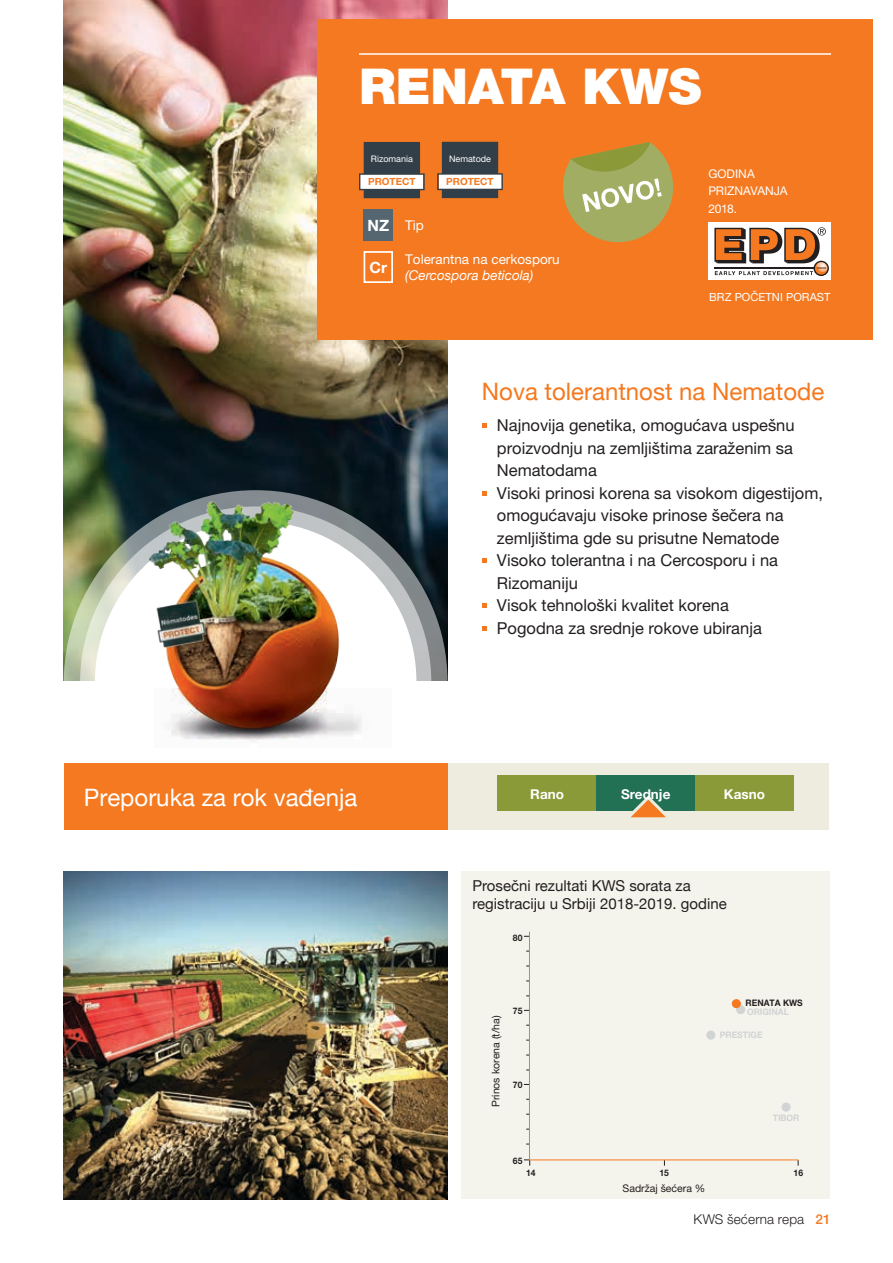
<style>
.page{position:relative;width:893px;height:1263px;background:#fff}
.page>*{position:absolute;margin:0;border:0;box-sizing:border-box;transform-origin:0 0}
.t1{font:900 49.5px "Helvetica Neue LT Std";color:#fff}
.t2{font:24px "Helvetica Neue";color:#f47920}
.t3{font:24px "Helvetica Neue";color:#fff}
.t4{font:16.5px/22.5px "Helvetica Neue LT Pro";color:#231f20}
.t5{font:700 15.6px "Helvetica Neue LT Pro";color:#fff}
.t6{font:15px/18px "Helvetica Neue";color:#231f20}
.t7{font:13.5px "Helvetica Neue LT Pro";color:#fff}
.t8{font:italic 13.5px "Helvetica Neue";color:#fff}
.t9{font:300 13.5px "Helvetica Neue LT Pro";letter-spacing:.01em;color:#231f20}
.t10{font:700 13.5px "Helvetica Neue";color:#fff}
.t11{font:12px/17.2px "Helvetica Neue LT Pro";letter-spacing:-.005em;color:#fff}
.t12{font:11.25px "Helvetica Neue LT Pro";color:#fff}
.t13{font:10.5px "Helvetica Neue LT Pro";color:#231f20}
.t14{font:700 9.9px "Helvetica Neue LT Pro";color:#f47920}
.t15{font:700 9px "Helvetica Neue LT Pro";color:#231f20;scale:.95 1}
.t16{font:700 9px "Helvetica Neue LT Pro";color:#d1d3d4;scale:.95 1}
.t17{font:9px "Helvetica Neue LT Pro";color:#fff}
.s1{font-weight:700;font-size:15.6px}
.s2{font-weight:500;color:#f47920}
</style>
<div class="page">
<img style="left:64px;top:0;width:383px;height:490px">
<svg style="left:64px;top:490px;width:384px;height:191px"></svg>
<svg style="left:80px;top:506px;width:351px;height:175px"></svg>
<svg style="left:95px;top:521px;width:28px;height:160px"></svg>
<div style="left:317px;top:20px;width:556px;height:320px;background:#f47920"></div>
<hr style="left:359px;top:53px;width:472px;height:2px;background:#fff">
<div style="left:709px;top:223px;width:122px;height:57px;background:#fff"></div>
<div style="left:814px;top:261px;width:15px;height:15px;border:1px solid #231f20;border-radius:50%"></div>
<svg style="left:714px;top:227px;width:114px;height:48px"></svg>
<svg style="left:482px;top:423px;width:5px;height:5px"></svg>
<svg style="left:482px;top:491px;width:5px;height:5px"></svg>
<svg style="left:482px;top:558px;width:5px;height:5px"></svg>
<svg style="left:482px;top:603px;width:5px;height:5px"></svg>
<svg style="left:482px;top:626px;width:5px;height:5px"></svg>
<div style="left:364px;top:209px;width:29px;height:32px;background:#556670"></div>
<div style="left:66px;top:763px;width:763px;height:67px;background:#edecde"></div>
<img style="left:64px;top:871px;width:383px;height:328px">
<div style="left:64px;top:763px;width:384px;height:67px;background:#f47920"></div>
<div style="left:498px;top:776px;width:296px;height:35px;background:#227155"></div>
<div style="left:695px;top:776px;width:99px;height:35px;background:#8b9a38"></div>
<div style="left:498px;top:776px;width:98px;height:35px;background:#8b9a38"></div>
<svg style="left:631px;top:795px;width:35px;height:23px"></svg>
<img style="left:123px;top:493px;width:294px;height:248px">
<svg style="left:359px;top:142px;width:66px;height:56px"></svg>
<svg style="left:437px;top:142px;width:66px;height:56px"></svg>
<div style="left:461px;top:871px;width:368px;height:328px;background:#f5f4ec"></div>
<svg style="left:524px;top:1159px;width:6px;height:7px"></svg>
<svg style="left:529px;top:931px;width:270px;height:230px"></svg>
<div style="left:736px;top:1005px;width:9px;height:9px;background:#d1d3d4;border-radius:50%"></div>
<div style="left:782px;top:1102px;width:9px;height:10px;background:#d1d3d4;border-radius:50%"></div>
<div style="left:706px;top:1030px;width:9px;height:10px;background:#d1d3d4;border-radius:50%"></div>
<div style="left:732px;top:999px;width:9px;height:9px;background:#f47920;border-radius:50%"></div>
<svg style="left:563px;top:142px;width:110px;height:100px"></svg>
<div style="left:364px;top:251px;width:29px;height:32px;border:2px solid #fff"></div>
<h1 class="t1" style="left:359px;top:56px;width:344px">RENATA KWS</h1>
<p class="t17" style="left:371px;top:154px;width:43px">Rizomania</p>
<p class="t14" style="left:368px;top:176px;width:49px">PROTECT</p>
<p class="t7" style="left:367px;top:217px;width:58px"><span class="s1">NZ</span> Tip</p>
<p class="t17" style="left:449px;top:154px;width:44px">Nematode</p>
<p class="t14" style="left:446px;top:176px;width:49px">PROTECT</p>
<p class="t5" style="left:369px;top:257px;width:19px">Cr</p>
<p class="t7" style="left:405px;top:251px;width:156px">Tolerantna na cerkosporu</p>
<p class="t8" style="left:405px;top:266px;width:130px">(Cercospora beticola)</p>
<p class="t11" style="left:708px;top:165px;width:81px">GODINA<br>PRIZNAVANJA<br>2018.</p>
<p class="t12" style="left:709px;top:290px;width:123px">BRZ POČETNI PORAST</p>
<h2 class="t2" style="left:482px;top:374px;width:344px">Nova tolerantnost na Nematode</h2>
<p class="t4" style="left:497px;top:414px;width:328px">Najnovija genetika, omogućava uspešnu proizvodnju na zemljištima zaraženim sa Nematodama<br>Visoki prinosi korena sa visokom digestijom, omogućavaju visoke prinose šečera na zemljištima gde su prisutne Nematode Visoko tolerantna i na Cercosporu i na Rizomaniju<br>Visok tehnološki kvalitet korena<br>Pogodna za srednje rokove ubiranja</p>
<h2 class="t3" style="left:84px;top:780px;width:275px">Preporuka za rok vađenja</h2>
<p class="t10" style="left:530px;top:783px;width:35px">Rano</p>
<p class="t10" style="left:621px;top:783px;width:51px">Srednje</p>
<p class="t10" style="left:724px;top:783px;width:42px">Kasno</p>
<p class="t6" style="left:472px;top:877px;width:256px">Prosečni rezultati KWS sorata za registraciju u Srbiji 2018-2019. godine</p>
<p class="t15" style="left:513px;top:932px;width:12px">80</p>
<p class="t13" style="left:490px;top:1107px;width:93px;rotate:-90deg">Prinos korena (t/ha)</p>
<p class="t15" style="left:513px;top:1005px;width:12px">75</p>
<p class="t15" style="left:513px;top:1079px;width:12px">70</p>
<p class="t15" style="left:746px;top:997px;width:62px">RENATA KWS</p>
<p class="t16" style="left:747px;top:1006px;width:45px">ORIGINAL</p>
<p class="t16" style="left:720px;top:1029px;width:46px">PRESTIGE</p>
<p class="t16" style="left:773px;top:1112px;width:29px">TIBOR</p>
<p class="t15" style="left:513px;top:1155px;width:12px">65</p>
<p class="t15" style="left:526px;top:1167px;width:12px">14</p>
<p class="t15" style="left:660px;top:1167px;width:12px">15</p>
<p class="t15" style="left:794px;top:1167px;width:12px">16</p>
<p class="t13" style="left:623px;top:1182px;width:84px">Sadržaj šećera %</p>
<p class="t9" style="left:693px;top:1211px;width:139px">KWS šećerna repa <span class="s2">21</span></p>
</div>
